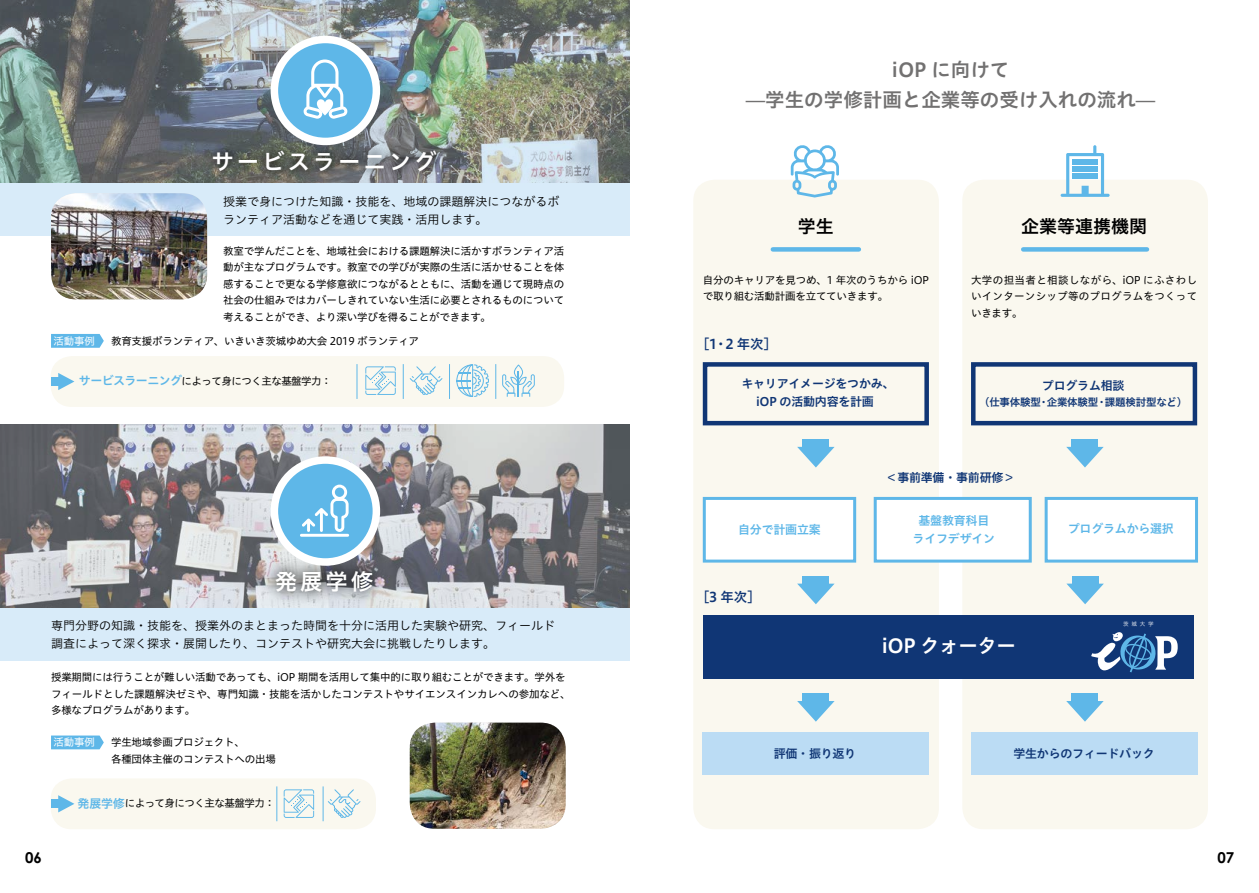
<style>
.page{position:relative;width:1259px;height:893px;background:#fff}
.page>*{position:absolute;margin:0;border:0;box-sizing:border-box;transform-origin:0 0}
.t1{font:22.5px "Hiragino UD Sans Std N W6";letter-spacing:.125em;color:#fff}
.t2{font:19.5px/30px "Hiragino UD Sans Std N W6";color:#727171;text-align:center}
.t3{font:19.5px "Hiragino UD Sans Std N W6";letter-spacing:-.02em;color:#fff}
.t4{font:18px "Hiragino UD Sans Std N W6";color:#000}
.t5{font:700 15px "Century Gothic";color:#000}
.t6{font:13.5px "Hiragino UD Sans Std N W6";color:#103675}
.t7{font:12px/18px "Hiragino UD Sans Std N W3";color:#000}
.t8{font:12px/18px "Hiragino UD Sans Std N W6";letter-spacing:-.02em;color:#103675;text-align:center}
.t9{font:12px/18px "Hiragino UD Sans Std N W6";letter-spacing:-.02em;color:#5eb7e8;text-align:center}
.t10{font:10.5px/16.5px "Hiragino UD Sans Std N W4";letter-spacing:-.02em;color:#000}
.t11{font:10.5px "Hiragino UD Sans Std N W4";letter-spacing:-.05em;color:#000}
.t12{font:10.5px "Hiragino UD Sans Std N W6";letter-spacing:-.02em;color:#103675}
.t13{font:10.5px "Hiragino UD Sans Std N W4";letter-spacing:-.02em;color:#fff}
.t14{font:5.55px "Hiragino UD Sans Std N W3";color:#fff}
.s1{font-family:"Hiragino UD Sans Std N W6";font-size:12px;color:#5eb7e8}
</style>
<div class="page">
<div style="left:51px;top:356px;width:513px;height:51px;background:#faf8ef;border-radius:21px"></div>
<div style="left:51px;top:377px;width:8px;height:9px;background:#5eb7e8"></div>
<svg style="left:58px;top:373px;width:16px;height:17px"></svg>
<hr style="left:403px;top:364px;width:1px;height:35px;background:#5eb7e8">
<hr style="left:495px;top:364px;width:1px;height:35px;background:#5eb7e8">
<hr style="left:449px;top:364px;width:1px;height:35px;background:#5eb7e8">
<hr style="left:357px;top:364px;width:1px;height:35px;background:#5eb7e8">
<div style="left:693px;top:180px;width:246px;height:649px;background:#faf8ef;border-radius:21px"></div>
<div style="left:962px;top:180px;width:246px;height:649px;background:#faf8ef;border-radius:21px"></div>
<div style="left:703px;top:362px;width:226px;height:63px;border:4px solid #103675"></div>
<div style="left:971px;top:362px;width:226px;height:63px;border:4px solid #103675"></div>
<div style="left:703px;top:732px;width:226px;height:42px;background:#bbdcf4"></div>
<div style="left:972px;top:732px;width:226px;height:42px;background:#bbdcf4"></div>
<div style="left:703px;top:615px;width:490px;height:63px;background:#103675"></div>
<div style="left:703px;top:497px;width:153px;height:66px;background:#fff;border:3px solid #5eb7e8"></div>
<div style="left:873px;top:497px;width:158px;height:66px;background:#fff;border:3px solid #5eb7e8"></div>
<div style="left:1044px;top:497px;width:154px;height:66px;background:#fff;border:3px solid #5eb7e8"></div>
<div style="left:802px;top:693px;width:27px;height:13px;background:#5eb7e8"></div>
<svg style="left:797px;top:701px;width:37px;height:21px"></svg>
<div style="left:802px;top:576px;width:27px;height:12px;background:#5eb7e8"></div>
<svg style="left:797px;top:584px;width:37px;height:20px"></svg>
<div style="left:1072px;top:576px;width:26px;height:12px;background:#5eb7e8"></div>
<svg style="left:1067px;top:584px;width:36px;height:20px"></svg>
<div style="left:802px;top:439px;width:27px;height:12px;background:#5eb7e8"></div>
<svg style="left:797px;top:447px;width:37px;height:20px"></svg>
<div style="left:1071px;top:693px;width:27px;height:13px;background:#5eb7e8"></div>
<svg style="left:1066px;top:701px;width:37px;height:21px"></svg>
<div style="left:1071px;top:439px;width:27px;height:12px;background:#5eb7e8"></div>
<svg style="left:1066px;top:447px;width:37px;height:20px"></svg>
<img style="left:0;top:0;width:629px;height:236px">
<div style="left:0;top:425px;width:629px;height:236px;background:#d8ebf9"></div>
<img style="left:0;top:425px;width:629px;height:183px">
<svg style="left:205px;top:142px;width:240px;height:38px"></svg>
<svg style="left:263px;top:558px;width:122px;height:47px"></svg>
<div style="left:274px;top:460px;width:102px;height:102px;background:#5eb7e8;border-radius:50%"></div>
<div style="left:271px;top:456px;width:109px;height:110px;border:8px solid #fff;border-radius:50%"></div>
<hr style="left:300px;top:534px;width:49px;height:3px;background:#fff">
<svg style="left:302px;top:485px;width:46px;height:47px"></svg>
<div style="left:274px;top:39px;width:102px;height:102px;background:#5eb7e8;border-radius:50%"></div>
<div style="left:271px;top:36px;width:109px;height:109px;border:8px solid #fff;border-radius:50%"></div>
<svg style="left:303px;top:59px;width:45px;height:60px"></svg>
<svg style="left:791px;top:145px;width:48px;height:53px"></svg>
<div style="left:773px;top:247px;width:86px;height:5px;background:#5eb7e8"></div>
<div style="left:1023px;top:247px;width:124px;height:5px;background:#5eb7e8"></div>
<svg style="left:1060px;top:145px;width:49px;height:52px"></svg>
<div style="left:1072px;top:160px;width:26px;height:5px;background:#5eb7e8"></div>
<div style="left:1072px;top:167px;width:26px;height:5px;background:#5eb7e8"></div>
<div style="left:1072px;top:174px;width:26px;height:5px;background:#5eb7e8"></div>
<img style="left:51px;top:193px;width:156px;height:106px">
<img style="left:410px;top:723px;width:156px;height:106px">
<svg style="left:1091px;top:632px;width:86px;height:40px"></svg>
<svg style="left:365px;top:366px;width:31px;height:29px"></svg>
<svg style="left:456px;top:364px;width:33px;height:33px"></svg>
<svg style="left:502px;top:364px;width:33px;height:33px"></svg>
<svg style="left:410px;top:366px;width:32px;height:29px"></svg>
<div style="left:51px;top:778px;width:325px;height:51px;background:#faf8ef;border-radius:21px"></div>
<div style="left:51px;top:800px;width:8px;height:8px;background:#5eb7e8"></div>
<svg style="left:58px;top:795px;width:16px;height:17px"></svg>
<svg style="left:284px;top:789px;width:30px;height:29px"></svg>
<svg style="left:328px;top:789px;width:32px;height:29px"></svg>
<hr style="left:323px;top:786px;width:1px;height:35px;background:#5eb7e8">
<hr style="left:276px;top:786px;width:1px;height:35px;background:#5eb7e8">
<svg style="left:51px;top:334px;width:53px;height:14px"></svg>
<svg style="left:51px;top:735px;width:53px;height:14px"></svg>
<h1 class="t1" style="left:211px;top:144px;width:226px">サービスラーニング</h1>
<p class="t7" style="left:223px;top:191px;width:338px">授業で身につけた知識・技能を、地域の課題解決につながるボランティア活動などを通じて実践・活用します。</p>
<p class="t10" style="left:223px;top:242px;width:342px;text-align:justify">教室で学んだことを、地域社会における課題解決に活かすボランティア活動が主なプログラムです。教室での学びが実際の生活に活かせることを体感することで更なる学修意欲につながるとともに、活動を通じて現時点の社会の仕組みではカバーしきれていない生活に必要とされるものについて考えることができ、より深い学びを得ることができます。</p>
<p class="t13" style="left:54px;top:333px;width:43px">活動事例</p>
<p class="t10" style="left:111px;top:332px;width:309px">教育支援ボランティア、いきいき茨城ゆめ大会 2019 ボランティア</p>
<p class="t11" style="left:79px;top:373px;width:254px"><span class="s1">サービスラーニング</span>によって身につく主な基盤学力：</p>
<h1 class="t1" style="left:275px;top:565px;width:100px">発展学修</h1>
<p class="t7" style="left:51px;top:616px;width:505px">専門分野の知識・技能を、授業外のまとまった時間を十分に活用した実験や研究、フィールド調査によって深く探求・展開したり、コンテストや研究大会に挑戦したりします。</p>
<p class="t10" style="left:51px;top:668px;width:521px">授業期間には行うことが難しい活動であっても、iOP 期間を活用して集中的に取り組むことができます。学外をフィールドとした課題解決ゼミや、専門知識・技能を活かしたコンテストやサイエンスインカレへの参加など、多様なプログラムがあります。</p>
<p class="t13" style="left:54px;top:734px;width:43px">活動事例</p>
<p class="t10" style="left:111px;top:733px;width:166px">学生地域参画プロジェクト、<br>各種団体主催のコンテストへの出場</p>
<p class="t11" style="left:78px;top:795px;width:199px"><span class="s1">発展学修</span>によって身につく主な基盤学力：</p>
<h2 class="t2" style="left:746px;top:54px;width:411px">iOP に向けて<br>—学生の学修計画と企業等の受け入れの流れ—</h2>
<h3 class="t4" style="left:798px;top:212px;width:37px">学生</h3>
<h3 class="t4" style="left:1021px;top:212px;width:127px">企業等連携機関</h3>
<p class="t10" style="left:703px;top:271px;width:228px">自分のキャリアを見つめ、1 年次のうちから iOPで取り組む活動計画を立てていきます。</p>
<p class="t10" style="left:971px;top:271px;width:228px;text-align:justify">大学の担当者と相談しながら、iOP にふさわしいインターンシップ等のプログラムをつくっていきます。</p>
<p class="t6" style="left:696px;top:333px;width:82px">［1・2 年次］</p>
<p class="t8" style="left:741px;top:374px;width:155px">キャリアイメージをつかみ、iOP の活動内容を計画</p>
<p class="t8" style="left:1042px;top:375px;width:84px">プログラム相談</p>
<p class="t12" style="left:979px;top:394px;width:210px">（仕事体験型・企業体験型・課題検討型など）</p>
<p class="t8" style="left:885px;top:468px;width:131px">＜事前準備・事前研修＞</p>
<p class="t9" style="left:738px;top:519px;width:84px">自分で計画立案</p>
<p class="t9" style="left:912px;top:511px;width:84px">基盤教育科目ライフデザイン</p>
<p class="t9" style="left:1068px;top:519px;width:108px">プログラムから選択</p>
<p class="t6" style="left:696px;top:586px;width:66px">［3 年次］</p>
<h2 class="t3" style="left:882px;top:631px;width:136px">iOP クォーター</h2>
<p class="t14" style="left:1123px;top:619px;width:32px">茨城大学</p>
<p class="t8" style="left:773px;top:744px;width:84px">評価・振り返り</p>
<p class="t8" style="left:1013px;top:744px;width:143px">学生からのフィードバック</p>
<h3 class="t5" style="left:25px;top:848px;width:18px">06</h3>
<h3 class="t5" style="left:1217px;top:848px;width:18px">07</h3>
</div>
